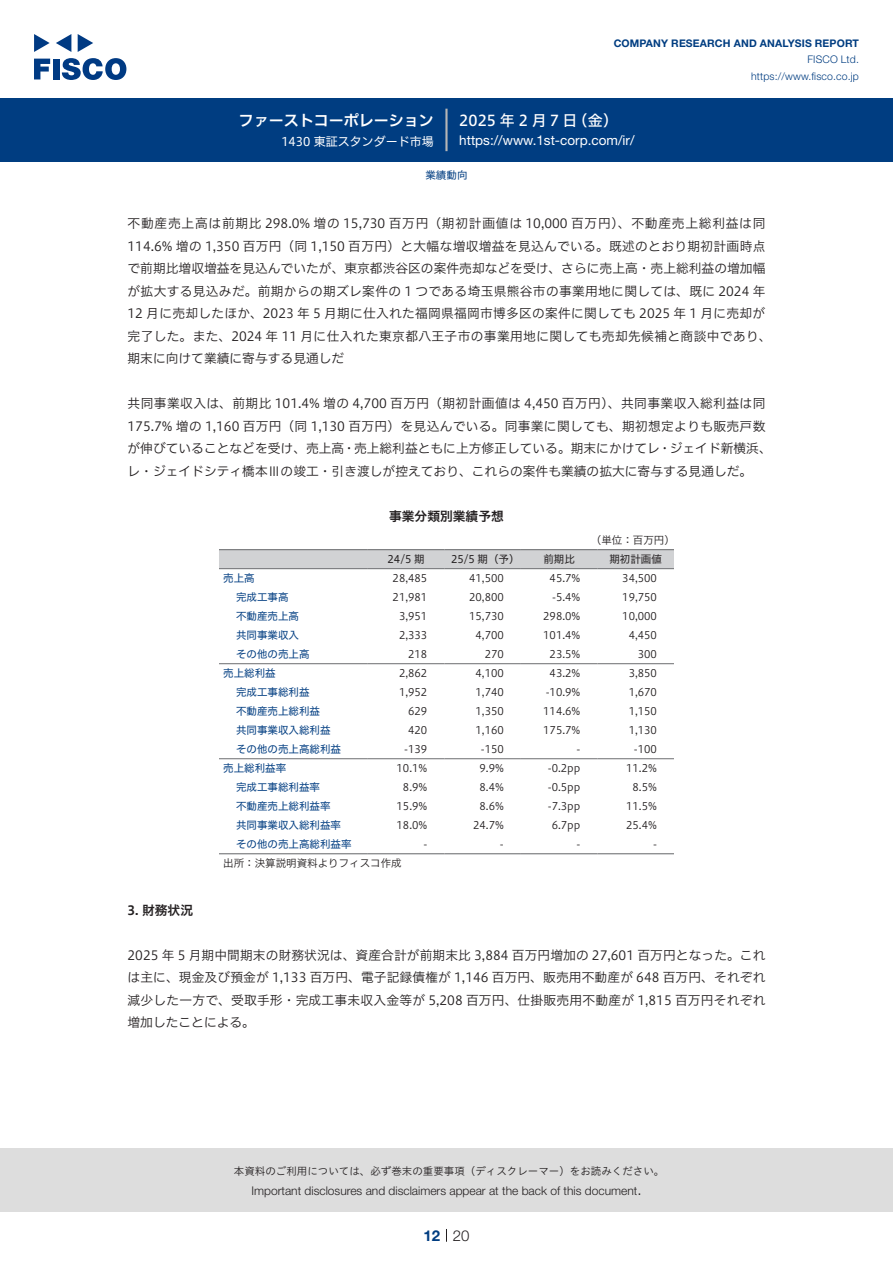
<style>
.page{position:relative;width:893px;height:1263px;background:#fff}
.page>*{position:absolute;margin:0;border:0;box-sizing:border-box;transform-origin:0 0}
.t1{font:15px "Hiragino UD Sans F Std N W6";color:#fff}
.t2{font:15px "Hiragino UD Sans F Std N W5";letter-spacing:.21em;color:#fff}
.t3{font:300 15px "Helvetica Neue LT Std";color:#231f20}
.t4{font:700 15px "Helvetica Neue LT Std";color:#003d81}
.t5{font:13.5px "Helvetica Neue LT Std";color:#fff}
.本文{font:12.75px/22.5px "Hiragino UD Sans F Std N W3";letter-spacing:.02em;color:#231f20}
.本文-2{font:12.75px/22.5px "Hiragino UD Sans F Std N W3";color:#231f20}
.チャートタイトル{font:12.75px "Hiragino UD Sans F Std N W6";color:#231f20}
.小タイトル{font:12.75px "Hiragino UD Sans F Std N W6";color:#231f20}
.t6{font:300 12px "Helvetica Neue LT Std";color:#231f20}
.t7{font:12px "Hiragino UD Sans F Std N W4";color:#fff}
.表数字{font:10.5px "Hiragino UD Sans F Std N W3";color:#231f20}
.表左3{font:10.5px "Hiragino UD Sans F Std N W4";color:#003d81}
.t8{font:10.5px "Hiragino UD Sans Std W3";color:#231f20}
.t9{font:700 10.5px "Helvetica Neue LT Std";letter-spacing:.015em;color:#003d81}
.t10{font:300 10.5px/16.5px "Helvetica Neue LT Std";letter-spacing:.015em;color:#003d81;text-align:right}
.表上{font:10.5px "Hiragino UD Sans F Std N W4";color:#231f20}
.表組み基本スタイル{font:10.5px "Hiragino UD Sans F Std N W3";color:#231f20}
.表左{font:10.5px "Hiragino UD Sans F Std N W4";color:#003d81}
.表単位{font:10.5px "Hiragino UD Sans F Std N W3";color:#231f20}
.ヘッダー{font:10.5px "Hiragino UD Sans F Std N W4";color:#003d81}
</style>
<div class="page">
<div style="left:0;top:1148px;width:893px;height:64px;background:#ddd"></div>
<svg style="left:34px;top:59px;width:16px;height:20px"></svg>
<div style="left:53px;top:59px;width:6px;height:20px;background:#003a83"></div>
<svg style="left:62px;top:58px;width:64px;height:22px"></svg>
<svg style="left:34px;top:34px;width:16px;height:18px"></svg>
<svg style="left:78px;top:34px;width:15px;height:18px"></svg>
<svg style="left:56px;top:34px;width:15px;height:18px"></svg>
<div style="left:0;top:98px;width:893px;height:64px;background:#003d81"></div>
<hr style="left:445px;top:109px;width:3px;height:42px;background:#b5b5b6">
<svg style="left:446px;top:1229px;width:1px;height:13px"></svg>
<div style="left:219px;top:550px;width:455px;height:18px;background:#d1d2d4"></div>
<hr style="left:219px;top:568px;width:149px;height:1px;background:#6c6d70">
<hr style="left:368px;top:568px;width:76px;height:1px;background:#6c6d70">
<hr style="left:444px;top:568px;width:77px;height:1px;background:#6c6d70">
<hr style="left:521px;top:568px;width:76px;height:1px;background:#6c6d70">
<hr style="left:597px;top:568px;width:77px;height:1px;background:#6c6d70">
<hr style="left:219px;top:663px;width:149px;height:1px;background:#6c6d70">
<hr style="left:368px;top:663px;width:76px;height:1px;background:#6c6d70">
<hr style="left:444px;top:663px;width:77px;height:1px;background:#6c6d70">
<hr style="left:521px;top:663px;width:76px;height:1px;background:#6c6d70">
<hr style="left:597px;top:663px;width:77px;height:1px;background:#6c6d70">
<hr style="left:219px;top:758px;width:149px;height:1px;background:#6c6d70">
<hr style="left:368px;top:758px;width:76px;height:1px;background:#6c6d70">
<hr style="left:444px;top:758px;width:77px;height:1px;background:#6c6d70">
<hr style="left:521px;top:758px;width:76px;height:1px;background:#6c6d70">
<hr style="left:597px;top:758px;width:77px;height:1px;background:#6c6d70">
<hr style="left:219px;top:549px;width:149px;height:1px;background:#6c6d70">
<hr style="left:368px;top:549px;width:76px;height:1px;background:#6c6d70">
<hr style="left:444px;top:549px;width:77px;height:1px;background:#6c6d70">
<hr style="left:521px;top:549px;width:76px;height:1px;background:#6c6d70">
<hr style="left:597px;top:549px;width:77px;height:1px;background:#6c6d70">
<hr style="left:219px;top:853px;width:149px;height:1px;background:#6c6d70">
<hr style="left:368px;top:853px;width:76px;height:1px;background:#6c6d70">
<hr style="left:444px;top:853px;width:77px;height:1px;background:#6c6d70">
<hr style="left:521px;top:853px;width:76px;height:1px;background:#6c6d70">
<hr style="left:597px;top:853px;width:77px;height:1px;background:#6c6d70">
<p class="t1" style="left:239px;top:109px;width:197px">ファーストコーポレーション</p>
<p class="t7" style="left:281px;top:132px;width:154px">1430 東証スタンダード市場</p>
<p class="t9" style="left:614px;top:37px;width:247px">COMPANY RESEARCH AND ANALYSIS REPORT</p>
<p class="t10" style="left:751px;top:51px;width:109px">FISCO Ltd. https://www.fisco.co j p.</p>
<p class="t2" style="left:459px;top:109px;width:120px">2025年2月7日</p>
<p class="t2" style="left:573px;top:109px;width:47px">（金(</p>
<p class="t5" style="left:459px;top:132px;width:177px">https://www.1st-corp.com /i r/</p>
<p class="ヘッダー" style="left:425px;top:167px;width:43px">業績動向</p>
<p class="本文" style="left:128px;top:211px;width:646px">不動産売上高は前期比 298.0% 増の 15,730 百万円（期初計画値は 10,000 百万円）、不動産売上総利益は同114.6% 増の 1,350 百万円（同 1,150 百万円）と大幅な増収増益を見込んでいる。既述のとおり期初計画時点で前期比増収増益を見込んでいたが、東京都渋谷区の案件売却などを受け、さらに売上高・売上総利益の増加幅が拡大する見込みだ。前期からの期ズレ案件の 1 つである埼玉県熊谷市の事業用地に関しては、既に 2024 年12 月に売却したほか、2023 年 5 月期に仕入れた福岡県福岡市博多区の案件に関しても 2025 年 1 月に売却が完了した。また、2024 年 11 月に仕入れた東京都八王子市の事業用地に関しても売却先候補と商談中であり、期末に向けて業績に寄与する見通しだ</p>
<p class="本文-2" style="left:128px;top:391px;width:646px">共同事業収入は、前期比 101.4% 増の 4,700 百万円（期初計画値は 4,450 百万円）、共同事業収入総利益は同175.7% 増の 1,160 百万円（同 1,130 百万円）を見込んでいる。同事業に関しても、期初想定よりも販売戸数が伸びていることなどを受け、売上高・売上総利益ともに上方修正している。期末にかけてレ・ジェイド新横浜、レ・ジェイドシティ橋本Ⅲの竣工・引き渡しが控えており、これらの案件も業績の拡大に寄与する見通しだ。</p>
<p class="チャートタイトル" style="left:389px;top:506px;width:116px">事業分類別業績予想</p>
<p class="表単位" style="left:591px;top:532px;width:85px">（単位：百万円(</p>
<p class="表上" style="left:609px;top:551px;width:54px">期初計画値</p>
<p class="表上" style="left:388px;top:551px;width:39px">24/5 期</p>
<p class="表上" style="left:451px;top:551px;width:70px">25/5 期（予）</p>
<p class="表上" style="left:543px;top:551px;width:33px">前期比</p>
<p class="表左" style="left:223px;top:570px;width:33px">売上高</p>
<p class="表数字" style="left:393px;top:570px;width:36px">28,485</p>
<p class="表数字" style="left:469px;top:570px;width:36px">41,500</p>
<p class="表数字" style="left:550px;top:570px;width:32px">45.7%</p>
<p class="表数字" style="left:622px;top:570px;width:36px">34,500</p>
<p class="表左3" style="left:236px;top:589px;width:54px">完成工事高</p>
<p class="表数字" style="left:393px;top:589px;width:36px">21,981</p>
<p class="表数字" style="left:469px;top:589px;width:36px">20,800</p>
<p class="表数字" style="left:552px;top:589px;width:30px">-5.4%</p>
<p class="表数字" style="left:622px;top:589px;width:36px">19,750</p>
<p class="表左3" style="left:236px;top:608px;width:64px">不動産売上高</p>
<p class="表数字" style="left:399px;top:608px;width:30px">3,951</p>
<p class="表数字" style="left:469px;top:608px;width:36px">15,730</p>
<p class="表数字" style="left:543px;top:608px;width:39px">298.0%</p>
<p class="表数字" style="left:622px;top:608px;width:36px">10,000</p>
<p class="表左3" style="left:236px;top:627px;width:64px">共同事業収入</p>
<p class="表数字" style="left:399px;top:627px;width:30px">2,333</p>
<p class="表数字" style="left:476px;top:627px;width:30px">4,700</p>
<p class="表数字" style="left:543px;top:627px;width:39px">101.4%</p>
<p class="表数字" style="left:629px;top:627px;width:30px">4,450</p>
<p class="表左3" style="left:236px;top:646px;width:75px">その他の売上高</p>
<p class="表数字" style="left:408px;top:646px;width:21px">218</p>
<p class="表数字" style="left:485px;top:646px;width:21px">270</p>
<p class="表数字" style="left:550px;top:646px;width:32px">23.5%</p>
<p class="表数字" style="left:638px;top:646px;width:21px">300</p>
<p class="表左" style="left:223px;top:665px;width:54px">売上総利益</p>
<p class="表数字" style="left:399px;top:665px;width:30px">2,862</p>
<p class="表数字" style="left:476px;top:665px;width:30px">4,100</p>
<p class="表数字" style="left:550px;top:665px;width:32px">43.2%</p>
<p class="表数字" style="left:629px;top:665px;width:30px">3,850</p>
<p class="表左3" style="left:236px;top:684px;width:75px">完成工事総利益</p>
<p class="表数字" style="left:399px;top:684px;width:30px">1,952</p>
<p class="表数字" style="left:476px;top:684px;width:30px">1,740</p>
<p class="表数字" style="left:546px;top:684px;width:36px">-10.9%</p>
<p class="表数字" style="left:629px;top:684px;width:30px">1,670</p>
<p class="表左3" style="left:236px;top:703px;width:85px">不動産売上総利益</p>
<p class="表数字" style="left:408px;top:703px;width:21px">629</p>
<p class="表数字" style="left:476px;top:703px;width:30px">1,350</p>
<p class="表数字" style="left:543px;top:703px;width:39px">114.6%</p>
<p class="表数字" style="left:629px;top:703px;width:30px">1,150</p>
<p class="表左3" style="left:236px;top:722px;width:96px">共同事業収入総利益</p>
<p class="表数字" style="left:408px;top:722px;width:21px">420</p>
<p class="表数字" style="left:476px;top:722px;width:30px">1,160</p>
<p class="表数字" style="left:543px;top:722px;width:39px">175.7%</p>
<p class="表数字" style="left:629px;top:722px;width:30px">1,130</p>
<p class="表左3" style="left:236px;top:741px;width:106px">その他の売上高総利益</p>
<p class="表数字" style="left:404px;top:741px;width:25px">-139</p>
<p class="表数字" style="left:481px;top:741px;width:25px">-150</p>
<p class="表数字" style="left:576px;top:741px;width:5px">-</p>
<p class="表数字" style="left:634px;top:741px;width:25px">-100</p>
<p class="表左" style="left:223px;top:760px;width:64px">売上総利益率</p>
<p class="表数字" style="left:397px;top:760px;width:32px">10.1%</p>
<p class="表数字" style="left:479px;top:760px;width:26px">9.9%</p>
<p class="表数字" style="left:548px;top:760px;width:34px">-0.2pp</p>
<p class="表数字" style="left:626px;top:760px;width:32px">11.2%</p>
<p class="表左3" style="left:236px;top:779px;width:85px">完成工事総利益率</p>
<p class="表数字" style="left:403px;top:779px;width:26px">8.9%</p>
<p class="表数字" style="left:479px;top:779px;width:26px">8.4%</p>
<p class="表数字" style="left:548px;top:779px;width:34px">-0.5pp</p>
<p class="表数字" style="left:633px;top:779px;width:26px">8.5%</p>
<p class="表左3" style="left:236px;top:798px;width:96px">不動産売上総利益率</p>
<p class="表数字" style="left:397px;top:798px;width:32px">15.9%</p>
<p class="表数字" style="left:479px;top:798px;width:26px">8.6%</p>
<p class="表数字" style="left:548px;top:798px;width:34px">-7.3pp</p>
<p class="表数字" style="left:626px;top:798px;width:32px">11.5%</p>
<p class="表左3" style="left:236px;top:817px;width:106px">共同事業収入総利益率</p>
<p class="表数字" style="left:397px;top:817px;width:32px">18.0%</p>
<p class="表数字" style="left:473px;top:817px;width:32px">24.7%</p>
<p class="表数字" style="left:552px;top:817px;width:30px">6.7pp</p>
<p class="表数字" style="left:626px;top:817px;width:32px">25.4%</p>
<p class="表左3" style="left:236px;top:836px;width:117px">その他の売上高総利益率</p>
<p class="表組み基本スタイル" style="left:223px;top:855px;width:180px">出所：決算説明資料よりフィスコ作成</p>
<p class="表数字" style="left:423px;top:836px;width:5px">-</p>
<p class="表数字" style="left:500px;top:836px;width:5px">-</p>
<p class="表数字" style="left:576px;top:836px;width:5px">-</p>
<p class="表数字" style="left:653px;top:836px;width:5px">-</p>
<p class="小タイトル" style="left:128px;top:900px;width:67px">3. 財務状況</p>
<p class="本文" style="left:128px;top:943px;width:639px;text-align:justify">2025 年 5 月期中間期末の財務状況は、資産合計が前期末比 3,884 百万円増加の 27,601 百万円となった。これは主に、現金及び預金が 1,133 百万円、電子記録債権が 1,146 百万円、販売用不動産が 648 百万円、それぞれ減少した一方で、受取手形・完成工事未収入金等が 5,208 百万円、仕掛販売用不動産が 1,815 百万円それぞれ増加したことによる。</p>
<p class="t8" style="left:234px;top:1163px;width:432px">本資料のご利用については、必ず巻末の重要事項（ディスクレーマー）をお読みください。</p>
<p class="t3" style="left:637px;top:1180px;width:6px">.</p>
<p class="t6" style="left:251px;top:1183px;width:387px">Important disclosures and disclaimers appear at the back of this document</p>
<p class="t4" style="left:423px;top:1226px;width:18px">12</p>
<p class="t3" style="left:453px;top:1226px;width:18px">20</p>
</div>
